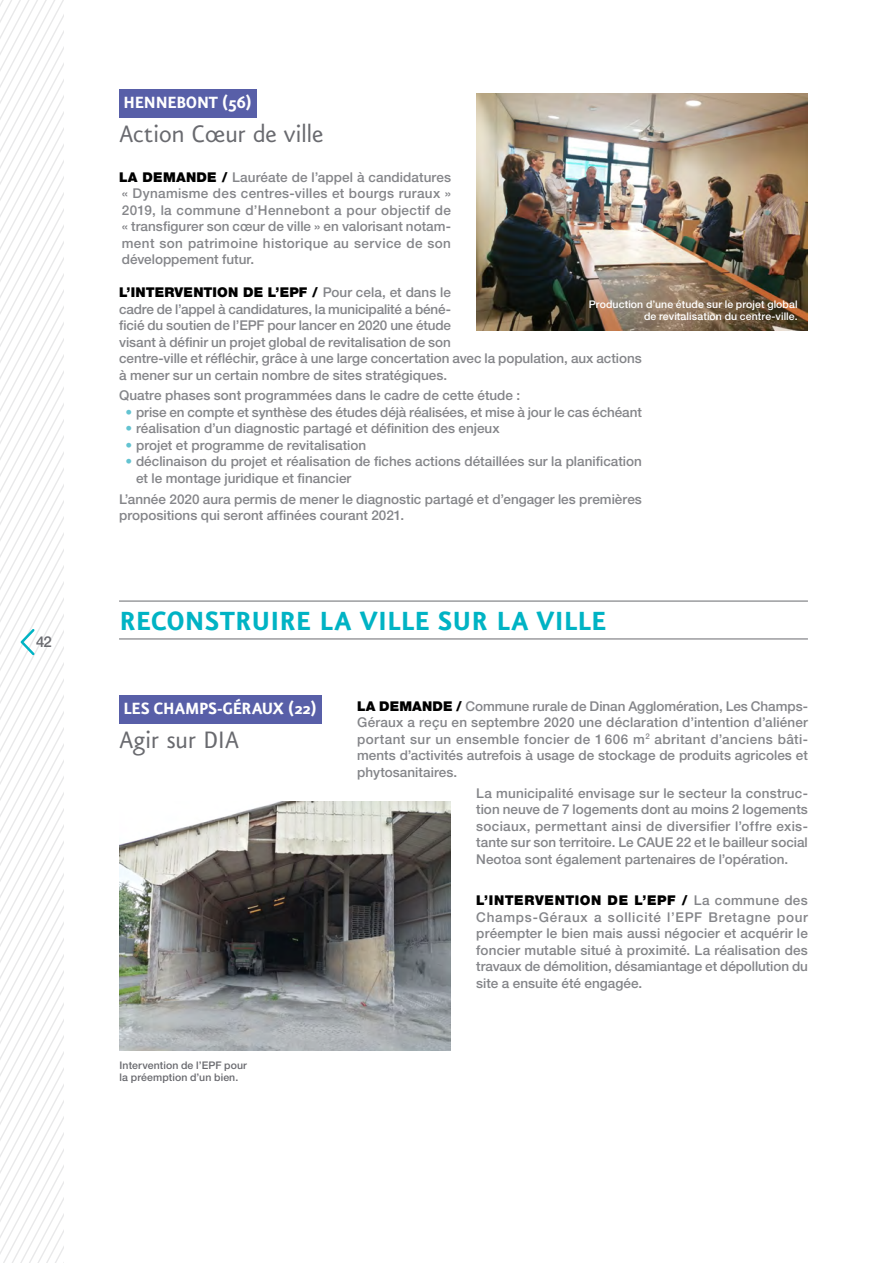
<style>
.page{position:relative;width:893px;height:1263px;background:#fff}
.page>*{position:absolute;margin:0;border:0;box-sizing:border-box;transform-origin:0 0}
.Opé_-_Grand_Titre{font:700 31.5px "Eureka Sans";letter-spacing:-.005em;color:#00b3c4}
.Opé_-_Titre{font:28.5px "Eureka Sans";letter-spacing:-.015em;color:#696a6f}
.Opé_-_Ville{font:700 19.5px "Eureka Sans";letter-spacing:-.03em;color:#fff}
.t1{font:500 15px "Helvetica Neue LT Std";color:#696a6f}
.Opé_-_Puces{font:500 13.5px/16.5px "Helvetica Neue LT Std";color:#848589}
.Opé_-_Texte{font:500 13.5px/16.5px "Helvetica Neue LT Std";color:#848589;text-align:justify}
.Opé_-_Legende{font:500 10.5px/12px "Helvetica Neue LT Std";letter-spacing:.01em;color:#fff;text-align:right}
.Opé_-_Legende-2{font:500 10.5px/12px "Helvetica Neue LT Std";letter-spacing:.01em;color:#696a6f}
.s1{font-weight:900;color:#000}
.s2{color:#63c3d1}
</style>
<div class="page">
<svg style="left:0;top:0;width:64px;height:1263px"></svg>
<div style="left:119px;top:89px;width:138px;height:28px;background:#585fa8"></div>
<img style="left:476px;top:94px;width:332px;height:236px">
<hr style="left:119px;top:639px;width:689px;height:1px;background:#696a6f">
<hr style="left:119px;top:601px;width:689px;height:1px;background:#696a6f">
<div style="left:119px;top:695px;width:203px;height:28px;background:#585fa8"></div>
<img style="left:120px;top:802px;width:331px;height:248px">
<p class="t1" style="left:36px;top:633px;width:17px">42</p>
<p class="Opé_-_Ville" style="left:123px;top:92px;width:130px">HENNEBONT (56)</p>
<p class="Opé_-_Titre" style="left:119px;top:119px;width:206px">Action Cœur de ville</p>
<p class="Opé_-_Puces" style="left:119px;top:168px;width:333px;text-align:justify"><span class="s1">LA DEMANDE /</span> Lauréate de l’appel à candidatures « Dynamisme des centres-villes et bourgs ruraux » 2019, la commune d’Hennebont a pour objectif de « transfigurer son cœur de ville » en valorisant notam&shy;ment son patrimoine historique au service de son développement futur.</p>
<p class="Opé_-_Puces" style="left:119px;top:284px;width:524px"><span class="s1">L’INTERVENTION DE L’EPF /</span> Pour cela, et dans le<br>cadre de l’appel à candidatures, la municipalité a béné-<br>ficié du soutien de l’EPF pour lancer en 2020 une étude<br>visant à définir un projet global de revitalisation de son<br>centre-ville et réfléchir, grâce à une large concertation avec la population, aux actions à mener sur un certain nombre de sites stratégiques.</p>
<p class="Opé_-_Puces" style="left:119px;top:387px;width:403px">Quatre phases sont programmées dans le cadre de cette étude :</p>
<p class="Opé_-_Puces" style="left:126px;top:404px;width:518px"><span class="s2">•</span> prise en compte et synthèse des études déjà réalisées, et mise à jour le cas échéant</p>
<p class="Opé_-_Puces" style="left:126px;top:420px;width:376px"><span class="s2">•</span> réalisation d’un diagnostic partagé et définition des enjeux</p>
<p class="Opé_-_Puces" style="left:126px;top:437px;width:242px"><span class="s2">•</span> projet et programme de revitalisation</p>
<p class="Opé_-_Puces" style="left:136px;top:453px;width:507px;text-indent:-10px"><span class="s2">•</span> déclinaison du projet et réalisation de fiches actions détaillées sur la planification et le montage juridique et financier</p>
<p class="Opé_-_Puces" style="left:119px;top:490px;width:524px">L’année 2020 aura permis de mener le diagnostic partagé et d’engager les premières propositions qui seront affinées courant 2021.</p>
<p class="Opé_-_Legende" style="left:589px;top:298px;width:210px">Production d’une étude sur le projet global de revitalisation du centre-ville.</p>
<p class="Opé_-_Grand_Titre" style="left:119px;top:605px;width:489px">RECONSTRUIRE LA VILLE SUR LA VILLE</p>
<p class="Opé_-_Ville" style="left:123px;top:698px;width:195px">LES CHAMPS-GÉRAUX (22)</p>
<p class="Opé_-_Titre" style="left:119px;top:725px;width:122px">Agir sur DIA</p>
<p class="Opé_-_Legende-2" style="left:120px;top:1059px;width:129px">Intervention de l’EPF pour la préemption d’un bien.</p>
<p class="Opé_-_Texte" style="left:357px;top:697px;width:452px"><span class="s1">LA DEMANDE /</span> Commune rurale de Dinan Agglomération, Les Champs-Géraux a reçu en septembre 2020 une déclaration d’intention d’aliéner portant sur un ensemble foncier de 1 606 m<sup>2</sup> abritant d’anciens bâti&shy;ments d’activités autrefois à usage de stockage de produits agricoles et phytosanitaires.</p>
<p class="Opé_-_Texte" style="left:476px;top:784px;width:333px">La municipalité envisage sur le secteur la construc&shy;tion neuve de 7 logements dont au moins 2 logements sociaux, permettant ainsi de diversifier l’offre exis&shy;tante sur son territoire. Le CAUE 22 et le bailleur social Neotoa sont également partenaires de l’opération.</p>
<p class="Opé_-_Texte" style="left:476px;top:892px;width:333px"><span class="s1">L’INTERVENTION DE L’EPF /</span> La commune des Champs-Géraux a sollicité l’EPF Bretagne pour préempter le bien mais aussi négocier et acquérir le foncier mutable situé à proximité. La réalisation des travaux de démolition, désamiantage et dépollution du site a ensuite été engagée.</p>
</div>
